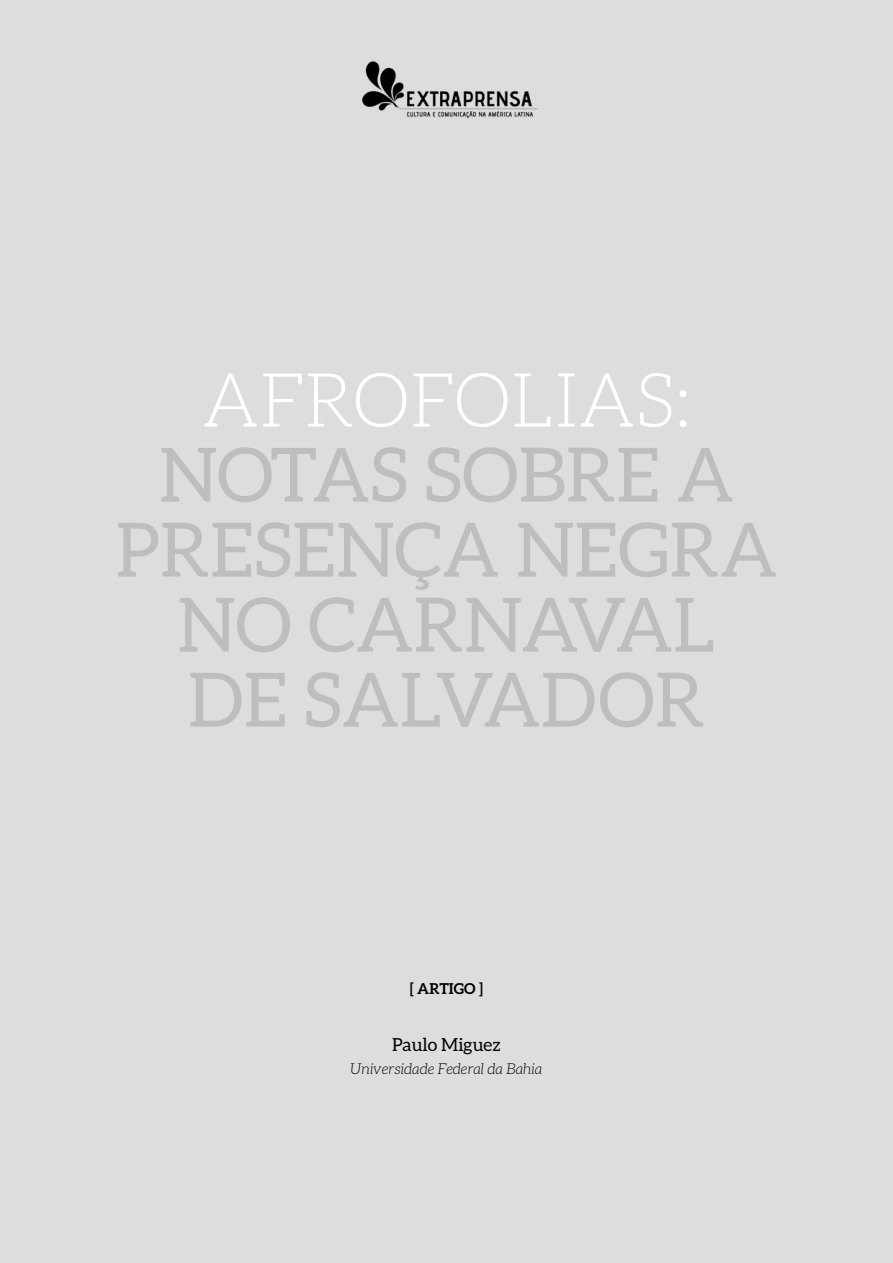
<style>
.page{position:relative;width:893px;height:1263px;background:#dcddde}
.page>*{position:absolute;margin:0;border:0;box-sizing:border-box;transform-origin:0 0}
.t1{font:75px/75px "Aleo";color:#bcbec0;text-align:center}
.t2{font:300 75px "Aleo";color:#fff}
.t3{font:18px "Aleo";color:#000}
.t4{font:italic 300 15px "Aleo";color:#000}
.t5{font:700 15px "Aleo";color:#000}
</style>
<div class="page">
<img style="left:361px;top:61px;width:177px;height:58px">
<p class="t2" style="left:202px;top:359px;width:491px">AFROFOLIAS:</p>
<p class="t1" style="left:115px;top:436px;width:663px">NOTAS SOBRE A<br>PRESENÇA NEGRA<br>NO CARNAVAL<br>DE SALVADOR</p>
<p class="t5" style="left:410px;top:980px;width:74px">[ ARTIGO ]</p>
<p class="t3" style="left:392px;top:1035px;width:110px">Paulo Miguez</p>
<p class="t4" style="left:351px;top:1060px;width:193px">Universidade Federal da Bahia</p>
</div>
